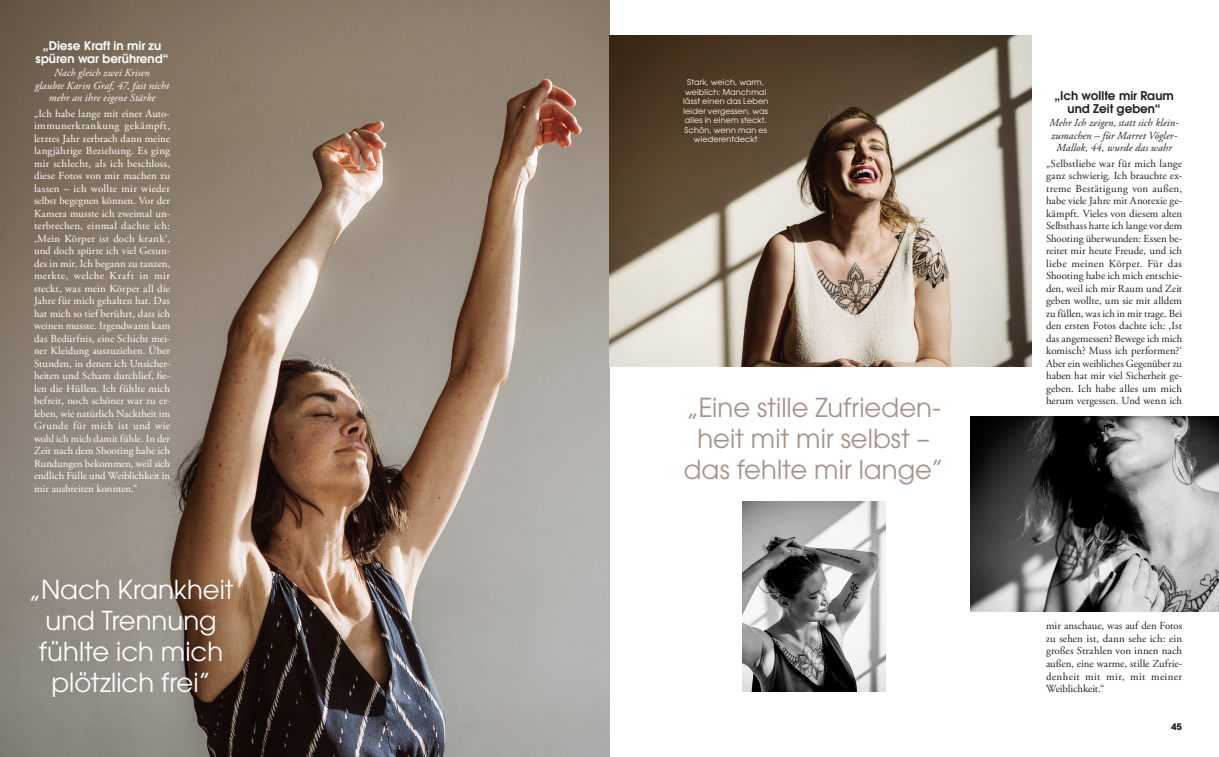
<style>
.page{position:relative;width:1219px;height:757px;background:#fff}
.page>*{position:absolute;margin:0;border:0;box-sizing:border-box;transform-origin:0 0}
.t1{font:26px/31px "ITC Avant Garde Std";color:#a79187;text-align:center}
.t2{font:26px/31px "ITC Avant Garde Std";color:#fff;text-align:center}
.t3{font:600 12px/12.5px "ITC Avant Garde Std";color:#fff;text-align:center}
.t4{font:600 12px/12.5px "ITC Avant Garde Std";color:#231f20;text-align:center}
.t5{font:10.8px/12.5px "Adobe Garamond Pro";color:#fff;text-align:justify}
.t6{font:10.8px/12.5px "Adobe Garamond Pro";letter-spacing:.01em;color:#231f20;text-align:justify}
.t7{font:italic 10.8px/12.5px "Adobe Garamond Pro";letter-spacing:.005em;color:#231f20;text-align:center}
.t8{font:italic 10.8px/12.5px "Adobe Garamond Pro";letter-spacing:.005em;color:#fff;text-align:center}
.t9{font:700 9px "ITC Avant Garde Std";color:#231f20}
.t10{font:8px/9.5px "ITC Avant Garde Std";letter-spacing:.02em;color:#fff;text-align:center}
</style>
<div class="page">
<img style="left:0;top:0;width:609px;height:757px">
<img style="left:609px;top:36px;width:423px;height:331px">
<img style="left:971px;top:417px;width:248px;height:194px">
<img style="left:742px;top:501px;width:143px;height:191px">
<p class="t3" style="left:36px;top:39px;width:134px">„Diese Kraft in mir zu spüren war berührend“</p>
<p class="t8" style="left:35px;top:67px;width:136px">Nach gleich zwei Krisen<br>glaubte Karin Graf, 47, fast nicht mehr an ihre eigene Stärke</p>
<p class="t5" style="left:34px;top:108px;width:138px">„Ich habe lange mit einer Auto&shy;immunerkrankung gekämpft, letztes Jahr zerbrach dann meine langjährige Beziehung. Es ging mir schlecht, als ich beschloss, diese Fotos von mir machen zu lassen – ich wollte mir wieder selbst begegnen können. Vor der Kamera musste ich zweimal un&shy;terbrechen, einmal dachte ich: ,Mein Körper ist doch krank‘, und doch spürte ich viel Gesun&shy;des in mir. Ich begann zu tanzen, merkte, welche Kraft in mir steckt, was mein Körper all die Jahre für mich gehalten hat. Das hat mich so tief berührt, dass ich weinen musste. Irgendwann kam das Bedürfnis, eine Schicht mei&shy;ner Kleidung auszuziehen. Über Stunden, in denen ich Unsicher&shy;heiten und Scham durchlief, fie&shy;len die Hüllen. Ich fühlte mich befreit, noch schöner war zu er&shy;leben, wie natürlich Nacktheit im Grunde für mich ist und wie wohl ich mich damit fühle. In der Zeit nach dem Shooting habe ich Rundungen bekommen, weil sich endlich Fülle und Weiblichkeit in mir ausbreiten konnten.“</p>
<p class="t2" style="left:28px;top:574px;width:207px">„Nach Krankheit und Trennung fühlte ich mich plötzlich frei”</p>
<p class="t10" style="left:683px;top:78px;width:87px">Stark, weich, warm, weiblich: Manchmal lässt einen das Leben leider vergessen, was alles in einem steckt.<br>Schön, wenn man es wiederentdeckt</p>
<p class="t1" style="left:684px;top:391px;width:261px">„Eine stille Zufrieden&shy;heit mit mir selbst – das fehlte mir lange”</p>
<p class="t4" style="left:1054px;top:89px;width:121px">„Ich wollte mir Raum und Zeit geben“</p>
<p class="t7" style="left:1049px;top:117px;width:131px">Mehr Ich zeigen, statt sich klein&shy;zumachen – für Marret Vögler-<br>Mallok, 44, wurde das wahr</p>
<p class="t6" style="left:1046px;top:158px;width:138px">„Selbstliebe war für mich lange ganz schwierig. Ich brauchte ex&shy;treme Bestätigung von außen, habe viele Jahre mit Anorexie ge&shy;kämpft. Vieles von diesem alten Selbsthass hatte ich lange vor dem Shooting überwunden: Essen be&shy;reitet mir heute Freude, und ich liebe meinen Körper. Für das Shooting habe ich mich entschie&shy;den, weil ich mir Raum und Zeit geben wollte, um sie mit alldem zu füllen, was ich in mir trage. Bei den ersten Fotos dachte ich: ,Ist das angemessen? Bewege ich mich komisch? Muss ich performen?‘ Aber ein weibliches Gegenüber zu haben hat mir viel Sicherheit ge&shy;geben. Ich habe alles um mich herum vergessen. Und wenn ich</p>
<p class="t6" style="left:1046px;top:620px;width:138px">mir anschaue, was auf den Fotos zu sehen ist, dann sehe ich: ein großes Strahlen von innen nach außen, eine warme, stille Zufrie&shy;denheit mit mir, mit meiner Weiblichkeit.“</p>
<p class="t9" style="left:1171px;top:720px;width:13px">45</p>
</div>
